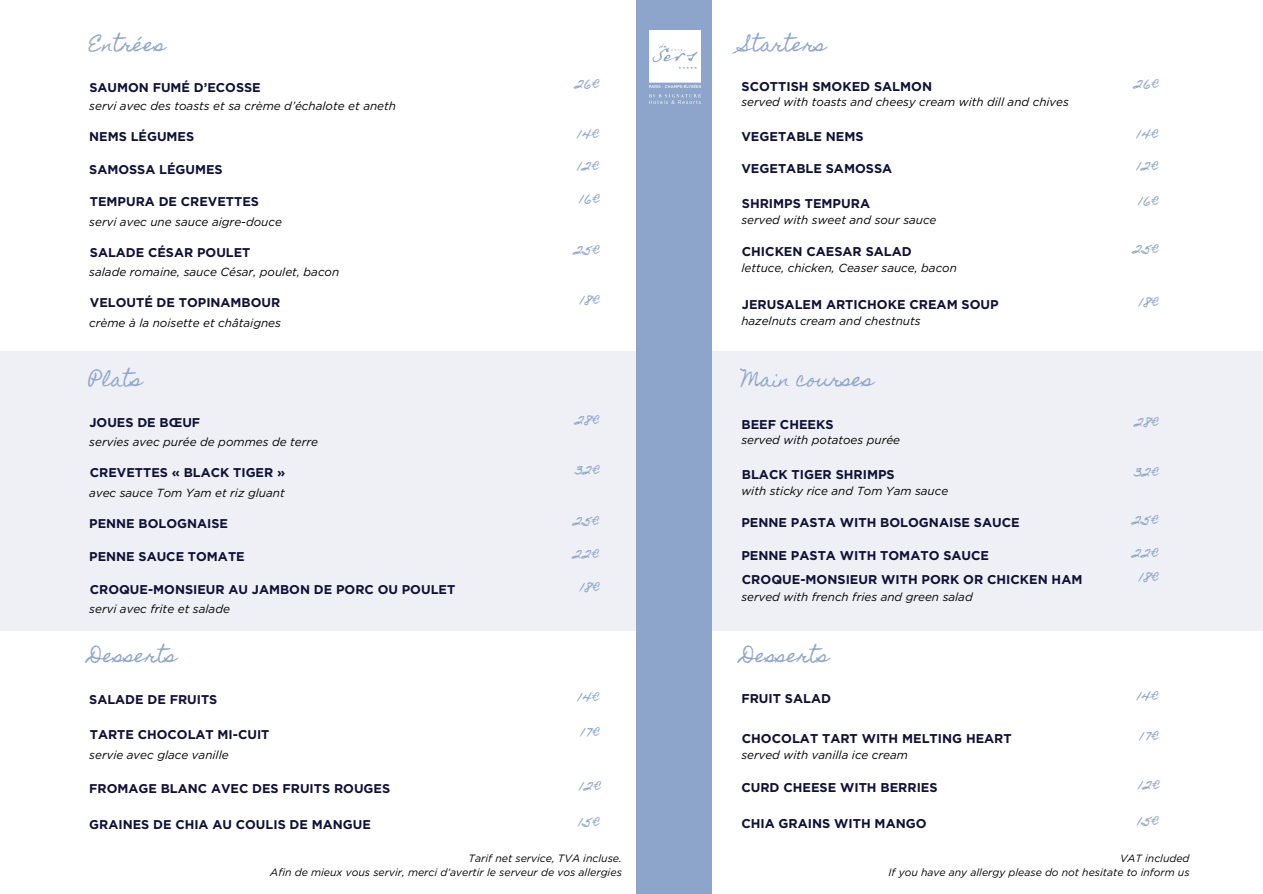
<style>
.page{position:relative;width:1263px;height:894px;background:#fff}
.page>*{position:absolute;margin:0;border:0;box-sizing:border-box;transform-origin:0 0}
.t1{font:18.15px "Homemade Apple";color:#8ea5cb}
.t2{font:15.45px "Homemade Apple";color:#8ea5cb}
.t3{font:700 12.75px "Gotham";color:#101137}
.t4{font:italic 11.7px "Gotham";color:#000}
.t5{font:italic 10.5px "Gotham";color:#000}
</style>
<div class="page">
<div style="left:0;top:351px;width:1263px;height:279px;background:#eef0f5"></div>
<div style="left:637px;top:0;width:75px;height:893px;background:#8ea5cb"></div>
<img style="left:649px;top:31px;width:52px;height:73px">
<p class="t1" style="left:89px;top:34px;width:78px">Entrées</p>
<p class="t1" style="left:741px;top:34px;width:86px">Starters</p>
<p class="t3" style="left:89px;top:80px;width:173px">SAUMON FUMÉ D’ECOSSE</p>
<p class="t4" style="left:89px;top:99px;width:308px">servi avec des toasts et sa crème d’échalote et aneth</p>
<p class="t2" style="left:575px;top:76px;width:26px">26€</p>
<p class="t3" style="left:741px;top:79px;width:192px">SCOTTISH SMOKED SALMON</p>
<p class="t4" style="left:741px;top:96px;width:329px">served with toasts and cheesy cream with dill and chives</p>
<p class="t2" style="left:1134px;top:76px;width:26px">26€</p>
<p class="t3" style="left:89px;top:129px;width:106px">NEMS LÉGUMES</p>
<p class="t2" style="left:577px;top:125px;width:24px">14€</p>
<p class="t3" style="left:741px;top:129px;width:124px">VEGETABLE NEMS</p>
<p class="t2" style="left:1136px;top:125px;width:24px">14€</p>
<p class="t3" style="left:89px;top:162px;width:135px">SAMOSSA LÉGUMES</p>
<p class="t2" style="left:577px;top:158px;width:24px">12€</p>
<p class="t3" style="left:90px;top:194px;width:171px">TEMPURA DE CREVETTES</p>
<p class="t4" style="left:89px;top:215px;width:194px">servi avec une sauce aigre-douce</p>
<p class="t2" style="left:579px;top:191px;width:22px">16€</p>
<p class="t3" style="left:741px;top:161px;width:152px">VEGETABLE SAMOSSA</p>
<p class="t2" style="left:1136px;top:158px;width:24px">12€</p>
<p class="t3" style="left:742px;top:196px;width:130px">SHRIMPS TEMPURA</p>
<p class="t4" style="left:741px;top:213px;width:197px">served with sweet and sour sauce</p>
<p class="t2" style="left:1138px;top:192px;width:22px">16€</p>
<p class="t3" style="left:90px;top:245px;width:162px">SALADE CÉSAR POULET</p>
<p class="t4" style="left:89px;top:265px;width:252px">salade romaine, sauce César, poulet, bacon</p>
<p class="t2" style="left:574px;top:241px;width:27px">25€</p>
<p class="t3" style="left:742px;top:244px;width:171px">CHICKEN CAESAR SALAD</p>
<p class="t4" style="left:741px;top:262px;width:217px">lettuce, chicken, Ceaser sauce, bacon</p>
<p class="t2" style="left:1133px;top:241px;width:27px">25€</p>
<p class="t3" style="left:90px;top:295px;width:192px">VELOUTÉ DE TOPINAMBOUR</p>
<p class="t4" style="left:89px;top:316px;width:193px">crème à la noisette et châtaignes</p>
<p class="t2" style="left:579px;top:292px;width:22px">18€</p>
<p class="t3" style="left:742px;top:296px;width:258px">JERUSALEM ARTICHOKE CREAM SOUP</p>
<p class="t4" style="left:741px;top:314px;width:181px">hazelnuts cream and chestnuts</p>
<p class="t2" style="left:1138px;top:293px;width:22px">18€</p>
<p class="t1" style="left:89px;top:369px;width:54px">Plats</p>
<p class="t1" style="left:741px;top:369px;width:134px">Main courses</p>
<p class="t3" style="left:89px;top:415px;width:112px">JOUES DE BŒUF</p>
<p class="t4" style="left:89px;top:435px;width:230px">servies avec purée de pommes de terre</p>
<p class="t2" style="left:576px;top:412px;width:25px">28€</p>
<p class="t3" style="left:741px;top:417px;width:94px">BEEF CHEEKS</p>
<p class="t4" style="left:741px;top:433px;width:160px">served with potatoes purée</p>
<p class="t2" style="left:1135px;top:413px;width:25px">28€</p>
<p class="t3" style="left:90px;top:465px;width:197px">CREVETTES « BLACK TIGER »</p>
<p class="t4" style="left:89px;top:486px;width:197px">avec sauce Tom Yam et riz gluant</p>
<p class="t2" style="left:575px;top:462px;width:26px">32€</p>
<p class="t3" style="left:742px;top:466px;width:154px">BLACK TIGER SHRIMPS</p>
<p class="t4" style="left:741px;top:484px;width:208px">with sticky rice and Tom Yam sauce</p>
<p class="t2" style="left:1134px;top:463px;width:26px">32€</p>
<p class="t3" style="left:89px;top:516px;width:140px">PENNE BOLOGNAISE</p>
<p class="t2" style="left:573px;top:512px;width:27px">25€</p>
<p class="t3" style="left:741px;top:515px;width:280px">PENNE PASTA WITH BOLOGNAISE SAUCE</p>
<p class="t2" style="left:1133px;top:512px;width:27px">25€</p>
<p class="t3" style="left:89px;top:549px;width:157px">PENNE SAUCE TOMATE</p>
<p class="t2" style="left:573px;top:545px;width:27px">22€</p>
<p class="t3" style="left:741px;top:548px;width:249px">PENNE PASTA WITH TOMATO SAUCE</p>
<p class="t2" style="left:1132px;top:544px;width:27px">22€</p>
<p class="t3" style="left:90px;top:581px;width:367px">CROQUE-MONSIEUR AU JAMBON DE PORC OU POULET</p>
<p class="t4" style="left:89px;top:602px;width:142px">servi avec frite et salade</p>
<p class="t2" style="left:579px;top:578px;width:22px">18€</p>
<p class="t3" style="left:742px;top:572px;width:342px">CROQUE-MONSIEUR WITH PORK OR CHICKEN HAM</p>
<p class="t4" style="left:741px;top:590px;width:233px">served with french fries and green salad</p>
<p class="t2" style="left:1138px;top:569px;width:22px">18€</p>
<p class="t1" style="left:89px;top:645px;width:89px">Desserts</p>
<p class="t1" style="left:741px;top:645px;width:89px">Desserts</p>
<p class="t3" style="left:89px;top:691px;width:130px">SALADE DE FRUITS</p>
<p class="t2" style="left:577px;top:688px;width:24px">14€</p>
<p class="t3" style="left:741px;top:690px;width:91px">FRUIT SALAD</p>
<p class="t2" style="left:1136px;top:687px;width:24px">14€</p>
<p class="t3" style="left:90px;top:727px;width:181px">TARTE CHOCOLAT MI-CUIT</p>
<p class="t4" style="left:89px;top:747px;width:141px">servie avec glace vanille</p>
<p class="t2" style="left:580px;top:723px;width:21px">17€</p>
<p class="t3" style="left:742px;top:730px;width:271px">CHOCOLAT TART WITH MELTING HEART</p>
<p class="t4" style="left:741px;top:748px;width:168px">served with vanilla ice cream</p>
<p class="t2" style="left:1139px;top:727px;width:21px">17€</p>
<p class="t3" style="left:89px;top:780px;width:302px">FROMAGE BLANC AVEC DES FRUITS ROUGES</p>
<p class="t2" style="left:579px;top:777px;width:24px">12€</p>
<p class="t3" style="left:89px;top:816px;width:283px">GRAINES DE CHIA AU COULIS DE MANGUE</p>
<p class="t2" style="left:578px;top:813px;width:24px">15€</p>
<p class="t3" style="left:741px;top:780px;width:198px">CURD CHEESE WITH BERRIES</p>
<p class="t2" style="left:1138px;top:776px;width:24px">12€</p>
<p class="t3" style="left:741px;top:815px;width:187px">CHIA GRAINS WITH MANGO</p>
<p class="t2" style="left:1137px;top:812px;width:24px">15€</p>
<p class="t5" style="left:469px;top:852px;width:155px">Tarif net service, TVA incluse.</p>
<p class="t5" style="left:270px;top:866px;width:353px">Afin de mieux vous servir, merci d’avertir le serveur de vos allergies</p>
<p class="t5" style="left:1120px;top:852px;width:71px">VAT included</p>
<p class="t5" style="left:889px;top:866px;width:302px">If you have any allergy please do not hesitate to inform us</p>
</div>
